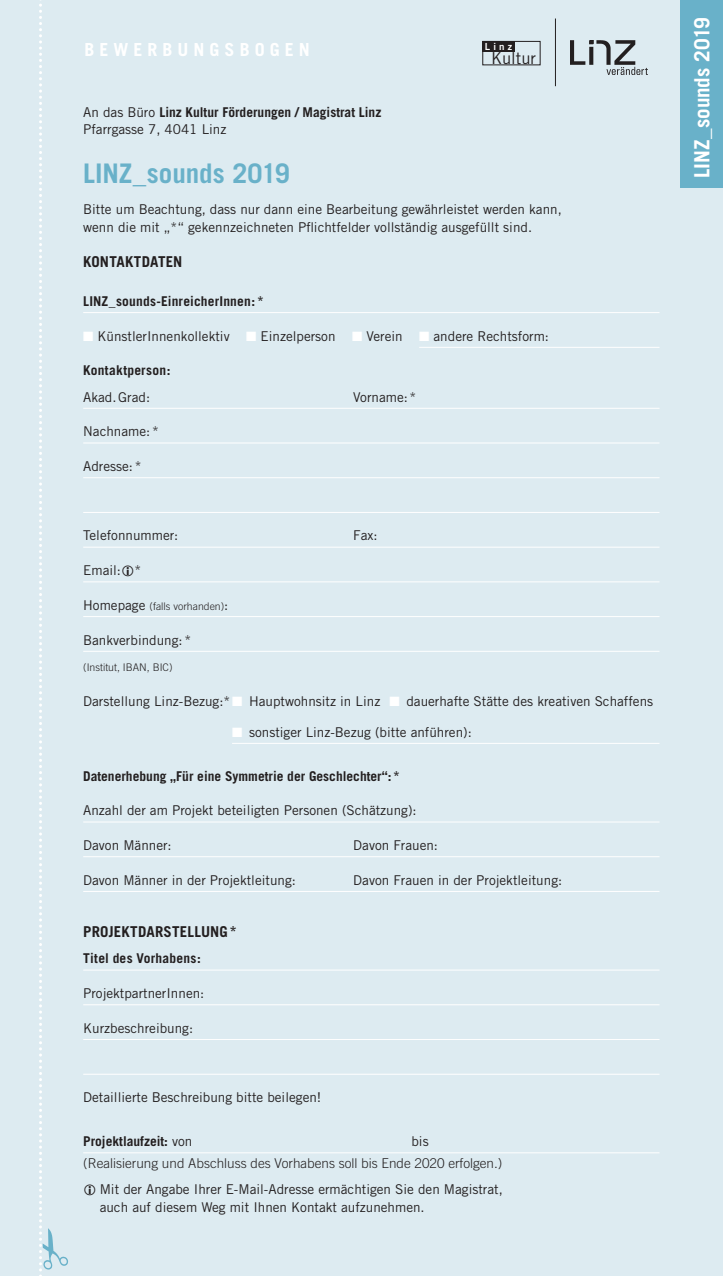
<style>
.page{position:relative;width:723px;height:1276px;background:#ddebf1}
.page>*{position:absolute;margin:0;border:0;box-sizing:border-box;transform-origin:0 0}
.Titel_1{font:700 27px "Trade Gothic";letter-spacing:-.005em;color:#69b1c9}
.Titel_1-2{font:700 21px "Trade Gothic";color:#fff}
.Titel_2{font:700 18px "Trade Gothic";color:#fff}
.t1{font:16.5px "Trade Gothic";color:#231f20}
.Titel_2-2{font:700 15px "Trade Gothic";letter-spacing:.01em;color:#231f20}
.Fließtext{font:13.5px "Trade Gothic";color:#231f20}
.Fließtext-2{font:700 13.5px "Trade Gothic";color:#231f20}
.Bildlegende{font:300 13.5px "Trade Gothic";color:#231f20}
.Titel_3{font:700 13.5px "Trade Gothic";letter-spacing:.015em;color:#231f20}
.Fließtext-3{font:300 10.5px "Trade Gothic";color:#231f20}
.Bildlegende-2{font:300 10.5px "Trade Gothic";color:#231f20}
.t2{font:9.75px "Trade Gothic Bold Two";color:#fff}
.s1{font-weight:400}
.s2{color:#fff}
.s3{font-weight:400;font-size:13.5px}
</style>
<div class="page">
<img style="left:570px;top:41px;width:77px;height:34px">
<hr style="left:555px;top:19px;width:1px;height:67px;background:#231f20">
<div style="left:482px;top:41px;width:32px;height:11px;background:#231f20"></div>
<div style="left:482px;top:41px;width:58px;height:24px;border:1px solid #231f20"></div>
<div style="left:680px;top:0;width:43px;height:187px;background:#69b1c9"></div>
<hr style="left:83px;top:312px;width:576px;height:1px;background:#fff">
<hr style="left:419px;top:347px;width:240px;height:1px;background:#fff">
<hr style="left:83px;top:408px;width:576px;height:1px;background:#fff">
<hr style="left:83px;top:442px;width:576px;height:1px;background:#fff">
<hr style="left:83px;top:477px;width:576px;height:1px;background:#fff">
<hr style="left:83px;top:512px;width:576px;height:1px;background:#fff">
<hr style="left:83px;top:547px;width:576px;height:1px;background:#fff">
<hr style="left:83px;top:581px;width:576px;height:1px;background:#fff">
<hr style="left:83px;top:616px;width:576px;height:1px;background:#fff">
<hr style="left:83px;top:651px;width:576px;height:1px;background:#fff">
<hr style="left:232px;top:743px;width:427px;height:1px;background:#fff">
<hr style="left:83px;top:821px;width:576px;height:1px;background:#fff">
<hr style="left:83px;top:856px;width:576px;height:1px;background:#fff">
<hr style="left:83px;top:891px;width:576px;height:1px;background:#fff">
<hr style="left:83px;top:969px;width:576px;height:1px;background:#fff">
<hr style="left:83px;top:1004px;width:576px;height:1px;background:#fff">
<hr style="left:83px;top:1039px;width:576px;height:1px;background:#fff">
<hr style="left:83px;top:1074px;width:576px;height:1px;background:#fff">
<hr style="left:83px;top:1152px;width:576px;height:1px;background:#fff">
<svg style="left:39px;top:0;width:3px;height:1276px"></svg>
<p class="Titel_2" style="left:85px;top:38px;width:227px">B E W E R B U N G S B O G E N</p>
<p class="t2" style="left:485px;top:40px;width:29px">Linz</p>
<p class="t1" style="left:491px;top:48px;width:46px">Kultur</p>
<p class="Fließtext-2" style="left:83px;top:104px;width:300px"><span class="s1">An das Büro</span> Linz Kultur Förderungen / Magistrat Linz</p>
<p class="Fließtext" style="left:83px;top:121px;width:145px">Pfarrgasse 7, 4041 Linz</p>
<p class="Titel_1" style="left:83px;top:157px;width:208px">LINZ_sounds 2019</p>
<p class="Fließtext" style="left:83px;top:201px;width:480px">Bitte um Beachtung, dass nur dann eine Bearbeitung gewährleistet werden kann,</p>
<p class="Fließtext" style="left:83px;top:218px;width:450px">wenn die mit „*“ gekennzeichneten Pflichtfelder vollständig ausgefüllt sind.</p>
<p class="Titel_2-2" style="left:83px;top:252px;width:101px">KONTAKTDATEN</p>
<p class="Titel_3" style="left:83px;top:293px;width:182px">LINZ_sounds-EinreicherInnen: *</p>
<p class="Fließtext" style="left:83px;top:328px;width:467px"><span class="s2">■</span> KünstlerInnenkollektiv <span class="s2">■</span> Einzelperson <span class="s2">■</span> Verein <span class="s2">■</span> andere Rechtsform:</p>
<p class="Titel_3" style="left:83px;top:362px;width:89px">Kontaktperson:</p>
<p class="Fließtext" style="left:83px;top:388px;width:68px">Akad.Grad:</p>
<p class="Fließtext" style="left:353px;top:388px;width:65px">Vorname:*</p>
<p class="Fließtext" style="left:83px;top:423px;width:77px">Nachname: *</p>
<p class="Fließtext" style="left:83px;top:458px;width:60px">Adresse:*</p>
<p class="Fließtext" style="left:83px;top:527px;width:97px">Telefonnummer:</p>
<p class="Fließtext" style="left:353px;top:527px;width:26px">Fax:</p>
<p class="Fließtext" style="left:83px;top:562px;width:60px">Email: *</p>
<p class="Fließtext-3" style="left:83px;top:600px;width:147px"><span class="s3">Homepage</span> (falls vorhanden)<span class="s3">:</span></p>
<p class="Fließtext" style="left:83px;top:631px;width:109px">Bankverbindung:*</p>
<p class="Bildlegende-2" style="left:83px;top:661px;width:91px">(Institut, IBAN, BIC)</p>
<p class="Fließtext" style="left:83px;top:693px;width:571px">Darstellung Linz-Bezug:*<span class="s2">■</span> Hauptwohnsitz in Linz <span class="s2">■</span> dauerhafte Stätte des kreativen Schaffens</p>
<p class="Fließtext" style="left:232px;top:723px;width:241px"><span class="s2">■</span> sonstiger Linz-Bezug (bitte anführen):</p>
<p class="Fließtext-2" style="left:83px;top:767px;width:318px">Datenerhebung „Für eine Symmetrie der Geschlechter“:*</p>
<p class="Fließtext" style="left:83px;top:802px;width:335px">Anzahl der am Projekt beteiligten Personen (Schätzung):</p>
<p class="Fließtext" style="left:83px;top:837px;width:90px">Davon Männer:</p>
<p class="Fließtext" style="left:353px;top:837px;width:86px">Davon Frauen:</p>
<p class="Fließtext" style="left:83px;top:871px;width:214px">Davon Männer in der Projektleitung:</p>
<p class="Fließtext" style="left:353px;top:871px;width:210px">Davon Frauen in der Projektleitung:</p>
<p class="Titel_2-2" style="left:83px;top:922px;width:155px">PROJEKTDARSTELLUNG*</p>
<p class="Titel_3" style="left:83px;top:950px;width:119px">Titel des Vorhabens:</p>
<p class="Fließtext" style="left:83px;top:985px;width:123px">ProjektpartnerInnen:</p>
<p class="Fließtext" style="left:83px;top:1019px;width:111px">Kurzbeschreibung:</p>
<p class="Fließtext" style="left:83px;top:1089px;width:240px">Detaillierte Beschreibung bitte beilegen!</p>
<p class="Fließtext-2" style="left:83px;top:1133px;width:111px">Projektlaufzeit: <span class="s1">von</span></p>
<p class="Fließtext" style="left:411px;top:1133px;width:19px">bis</p>
<p class="Bildlegende" style="left:83px;top:1155px;width:421px">(Realisierung und Abschluss des Vorhabens soll bis Ende 2020 erfolgen.)</p>
<p class="Fließtext" style="left:100px;top:1181px;width:405px">Mit der Angabe Ihrer E-Mail-Adresse ermächtigen Sie den Magistrat,</p>
<p class="Fließtext" style="left:100px;top:1199px;width:326px">auch auf diesem Weg mit Ihnen Kontakt aufzunehmen.</p>
<p class="Titel_1-2" style="left:689px;top:178px;width:162px;rotate:-90deg">LINZ_sounds 2019</p>
</div>
